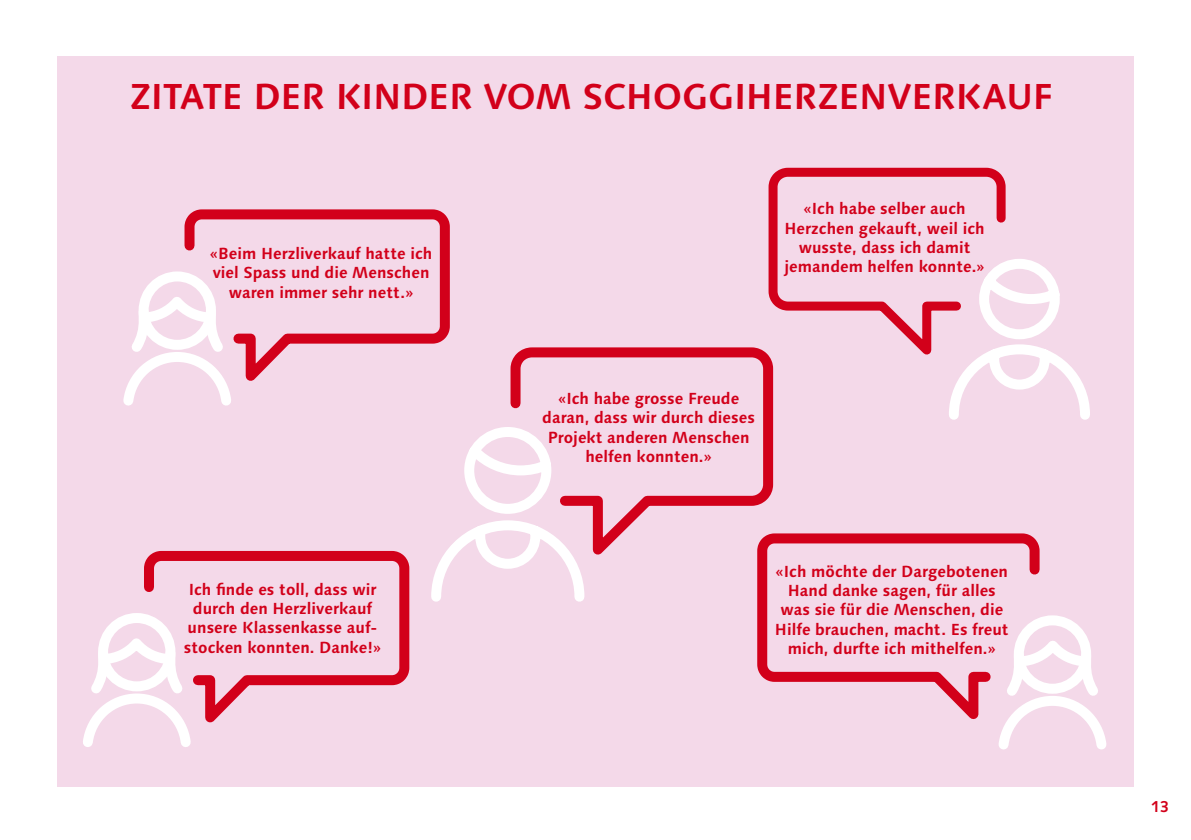
<style>
.page{position:relative;width:1191px;height:840px;background:#fff}
.page>*{position:absolute;margin:0;border:0;box-sizing:border-box;transform-origin:0 0}
.Titel_Gross_Syttax{font:700 36px "Syntax Next LT Pro";letter-spacing:-.01em;color:#d2001a}
.Bubble_1{font:700 16px/19.2px "Syntax Next LT Pro";color:#d2001a;text-align:center}
.t1{font:700 16px "Syntax LT Std";color:#d2001a}
</style>
<div class="page">
<div style="left:57px;top:57px;width:1076px;height:729px;background:#f4d9e9"></div>
<svg style="left:510px;top:347px;width:264px;height:208px"></svg>
<svg style="left:431px;top:422px;width:158px;height:180px"></svg>
<svg style="left:762px;top:167px;width:244px;height:204px"></svg>
<svg style="left:944px;top:254px;width:146px;height:166px"></svg>
<div style="left:98px;top:612px;width:77px;height:79px;border:10px solid #fff;border-radius:50%"></div>
<svg style="left:83px;top:627px;width:108px;height:120px"></svg>
<svg style="left:139px;top:550px;width:271px;height:191px"></svg>
<div style="left:1013px;top:615px;width:78px;height:78px;border:10px solid #fff;border-radius:50%"></div>
<svg style="left:998px;top:630px;width:109px;height:120px"></svg>
<svg style="left:749px;top:525px;width:298px;height:213px"></svg>
<div style="left:139px;top:271px;width:77px;height:78px;border:10px solid #fff;border-radius:50%"></div>
<svg style="left:123px;top:286px;width:108px;height:120px"></svg>
<svg style="left:177px;top:209px;width:273px;height:191px"></svg>
<p class="Titel_Gross_Syttax" style="left:130px;top:74px;width:925px">ZITATE DER KINDER VOM SCHOGGIHERZENVERKAUF</p>
<p class="Bubble_1" style="left:210px;top:243px;width:224px">«Beim Herzliverkauf hatte ich viel Spass und die Menschen waren immer sehr nett.»</p>
<p class="Bubble_1" style="left:189px;top:579px;width:189px;text-align:left">Ich finde es toll, dass wir durch den Herzliverkauf</p>
<p class="Bubble_1" style="left:184px;top:617px;width:199px;text-align:left">unsere Klassenkasse auf&shy;stocken konnten. Danke!»</p>
<p class="Bubble_1" style="left:784px;top:199px;width:202px">«Ich habe selber auch<br>Herzchen gekauft, weil ich wusste, dass ich damit</p>
<p class="Bubble_1" style="left:784px;top:256px;width:202px">jemandem helfen konnte.»</p>
<p class="Bubble_1" style="left:558px;top:388px;width:183px">«Ich habe grosse Freude</p>
<p class="Bubble_1" style="left:542px;top:408px;width:214px">daran, dass wir durch dieses<br>Projekt anderen Menschen helfen konnten.»</p>
<p class="Bubble_1" style="left:775px;top:561px;width:235px">«Ich möchte der Dargebotenen<br>Hand danke sagen, für alles was sie für die Menschen, die<br>Hilfe brauchen, macht. Es freut mich, durfte ich mithelfen.»</p>
<p class="t1" style="left:1151px;top:797px;width:19px">13</p>
</div>
